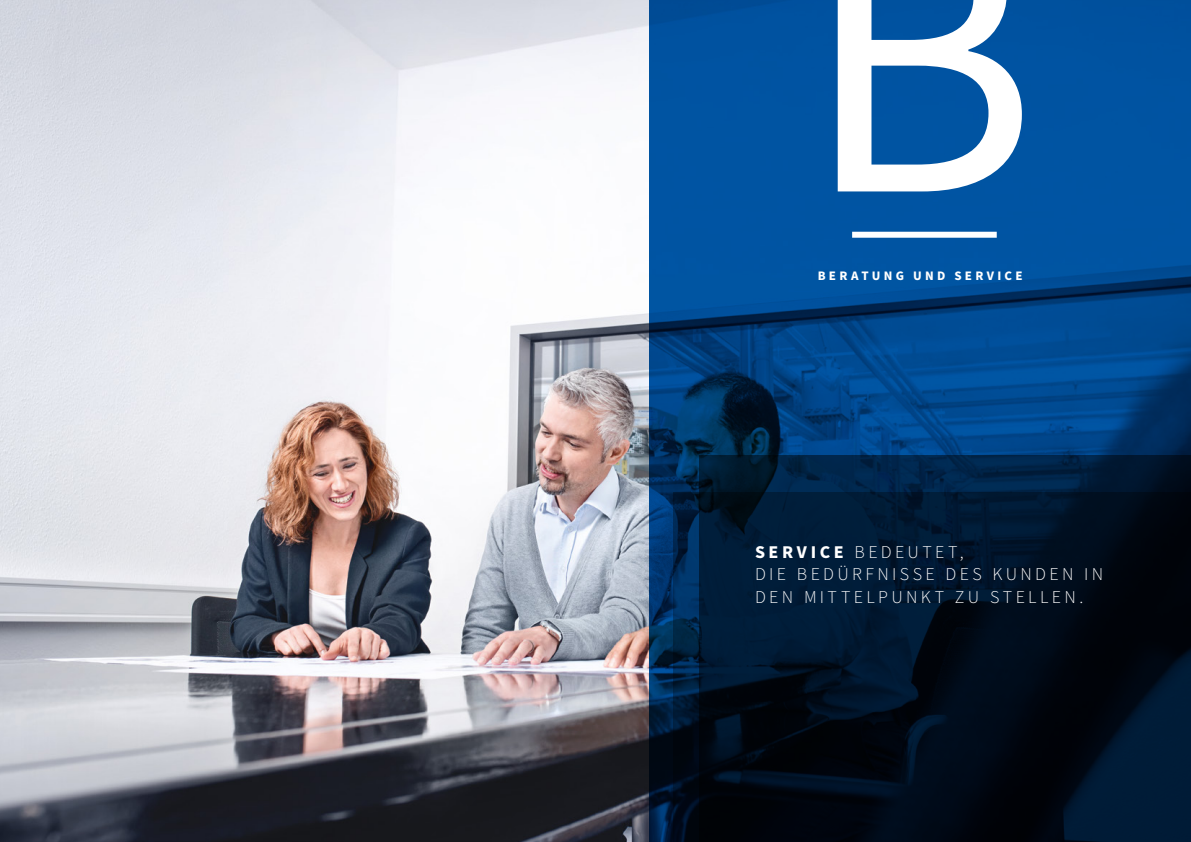
<style>
.page{position:relative;width:1191px;height:842px;background:#fff}
.page>*{position:absolute;margin:0;border:0;box-sizing:border-box;transform-origin:0 0}
.t1{font:401.9px "Source Sans Pro";color:#fff}
.t2{font:300 18px/22.5px "Source Sans Pro";letter-spacing:.185em;color:#fff}
.t3{font:700 13px "Source Sans Pro";letter-spacing:.25em;color:#fff}
.s1{font-weight:700}
</style>
<div class="page">
<img style="left:0;top:0;width:649px;height:842px">
<svg style="left:649px;top:0;width:542px;height:842px;background:#003162"></svg>
<div style="left:852px;top:232px;width:144px;height:6px;background:#fff"></div>
<p class="t1" style="left:801px;top:-210px;width:238px">B</p>
<p class="t3" style="left:817px;top:267px;width:206px">BERATUNG UND SERVICE</p>
<p class="t2" style="left:755px;top:541px;width:350px"><span class="s1">SERVICE</span> BEDEUTET,<br>DIE BEDÜRFNISSE DES KUNDEN IN<br>DEN MITTELPUNKT ZU STELLEN.</p>
</div>
